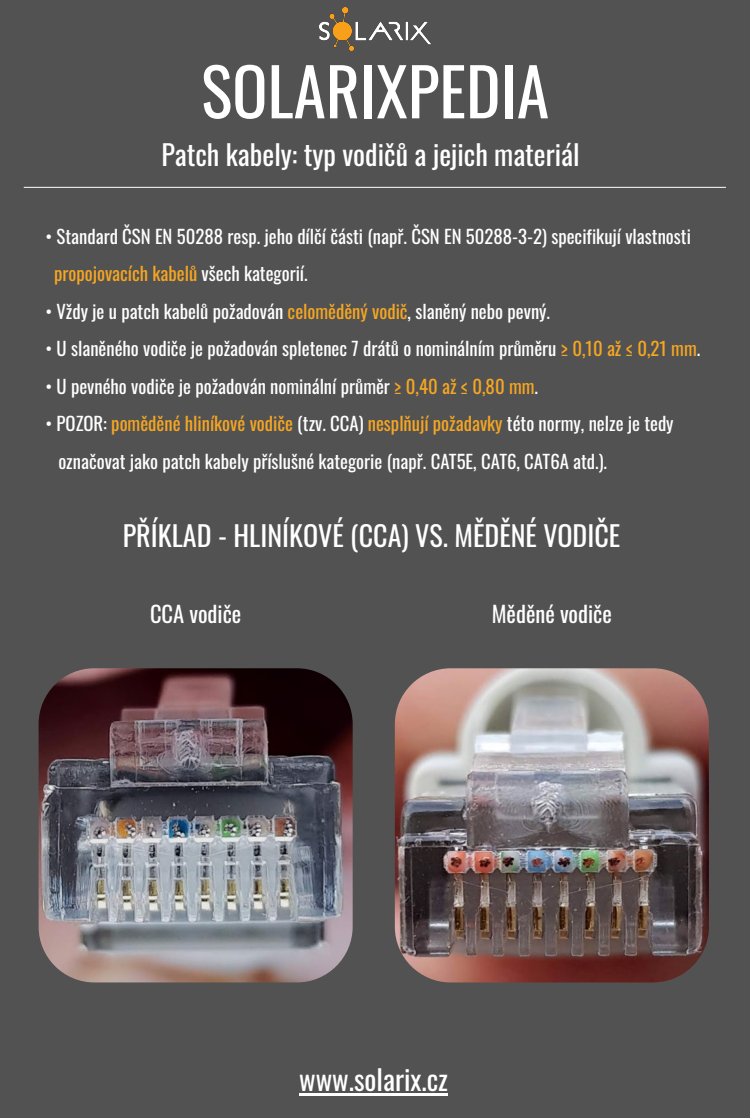
<style>
.page{position:relative;width:750px;height:1118px;background:#525252}
.page>*{position:absolute;margin:0;border:0;box-sizing:border-box;transform-origin:0 0}
.t1{font:65.62px "Oswald";color:#fff}
.t2{font:28.12px "Oswald";color:#fff}
.t3{font:22.5px "Oswald";color:#fff}
.t4{font:18.75px/37.5px "Oswald";color:#fff}
.t5{font:18.75px "Oswald";color:#f5a623}
.s1{color:#f5a623}
.s2{color:#fff}
</style>
<div class="page">
<hr style="left:24px;top:187px;width:702px;height:1px;background:#fff">
<img style="left:320px;top:8px;width:110px;height:42px">
<hr style="left:299px;top:1093px;width:149px;height:2px;background:#fff">
<img style="left:39px;top:668px;width:314px;height:314px;border-radius:56px">
<img style="left:395px;top:668px;width:314px;height:314px;border-radius:56px">
<p class="t1" style="left:201px;top:40px;width:350px">SOLARIXPEDIA</p>
<p class="t2" style="left:161px;top:132px;width:420px">Patch kabely: typ vodičů a jejich materiál</p>
<p class="t4" style="left:54px;top:216px;width:638px;text-indent:-9px">• Standard ČSN EN 50288 resp. jeho dílčí části (např. ČSN EN 50288-3-2) specifikují vlastnosti <span class="s1">propojovacích kabelů</span> všech kategorií.</p>
<p class="t4" style="left:45px;top:291px;width:506px">• Vždy je u patch kabelů požadován <span class="s1">celoměděný vodič</span>, slaněný nebo pevný.</p>
<p class="t4" style="left:45px;top:329px;width:656px">• U slaněného vodiče je požadován spletenec 7 drátů o nominálním průměru <span class="s1">≥ 0,10 až ≤ 0,21 mm</span>.</p>
<p class="t4" style="left:45px;top:366px;width:494px">• U pevného vodiče je požadován nominální průměr <span class="s1">≥ 0,40 až ≤ 0,80 mm</span>.</p>
<p class="t5" style="left:45px;top:409px;width:630px"><span class="s2">• POZOR:</span> poměděné hliníkové vodiče <span class="s2">(tzv. CCA)</span> nesplňují požadavky <span class="s2">této normy, nelze je tedy</span></p>
<p class="t4" style="left:58px;top:441px;width:550px">označovat jako patch kabely příslušné kategorie (např. CAT5E, CAT6, CAT6A atd.).</p>
<p class="t2" style="left:123px;top:513px;width:499px">PŘÍKLAD - HLINÍKOVÉ (CCA) VS. MĚDĚNÉ VODIČE</p>
<p class="t3" style="left:150px;top:596px;width:93px">CCA vodiče</p>
<p class="t3" style="left:492px;top:596px;width:122px">Měděné vodiče</p>
<p class="t2" style="left:299px;top:1057px;width:150px">www.solarix.cz</p>
</div>
